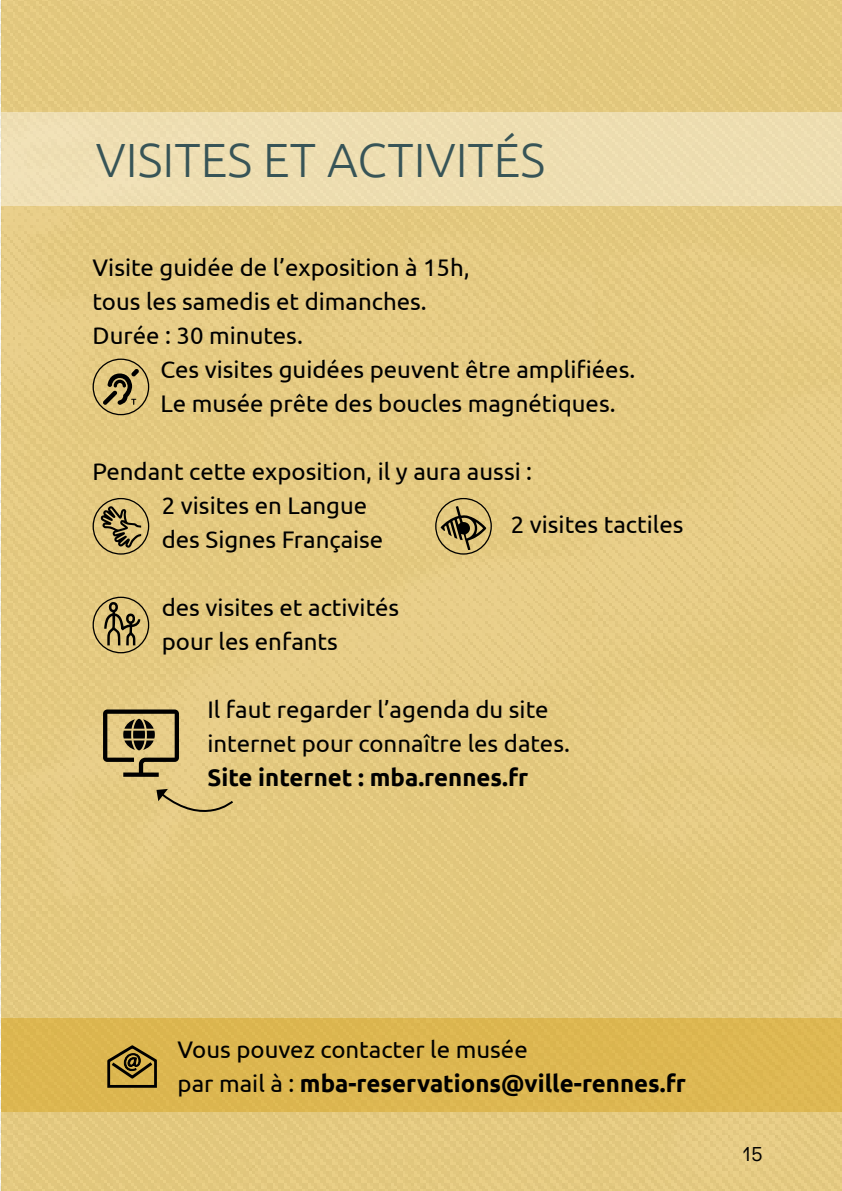
<style>
.page{position:relative;width:842px;height:1191px;background:#fff}
.page>*{position:absolute;margin:0;border:0;box-sizing:border-box;transform-origin:0 0}
.titre{font:300 48px "Ubuntu";color:#375457}
.texte_courant{font:24px/34px "Ubuntu";color:#000}
.texte_courant-2{font:700 24px "Ubuntu";color:#000}
.t1{font:19px "ES Klarheit Kurrent";color:#000}
.s1{font-weight:700}
.s2{font-weight:400}
</style>
<div class="page">
<img style="left:0;top:0;width:842px;height:1191px">
<svg style="left:103px;top:369px;width:36px;height:36px"></svg>
<div style="left:93px;top:358px;width:56px;height:57px;border:1px solid #000;border-radius:50%"></div>
<svg style="left:100px;top:506px;width:41px;height:42px;background:#a08e5a"></svg>
<div style="left:93px;top:498px;width:56px;height:56px;border:1px solid #000;border-radius:50%"></div>
<svg style="left:104px;top:601px;width:37px;height:44px;background:#a08e5a"></svg>
<div style="left:93px;top:596px;width:56px;height:57px;border:1px solid #000;border-radius:50%"></div>
<svg style="left:103px;top:709px;width:76px;height:68px;background:#99885a"></svg>
<svg style="left:440px;top:506px;width:46px;height:44px;background:#a3905b"></svg>
<div style="left:435px;top:498px;width:57px;height:56px;border:1px solid #000;border-radius:50%"></div>
<svg style="left:156px;top:789px;width:78px;height:38px;background:#d4bc79"></svg>
<div style="left:1px;top:1018px;width:841px;height:93px;background:#dcb550"></div>
<div style="left:1px;top:112px;width:841px;height:94px;background:#edddb1"></div>
<svg style="left:107px;top:1045px;width:50px;height:42px"></svg>
<p class="titre" style="left:96px;top:131px;width:451px">VISITES ET ACTIVITÉS</p>
<p class="texte_courant" style="left:93px;top:250px;width:379px">Visite guidée de l’exposition à 15h,</p>
<p class="texte_courant" style="left:93px;top:284px;width:336px">tous les samedis et dimanches.</p>
<p class="texte_courant" style="left:93px;top:318px;width:212px">Durée : 30 minutes.</p>
<p class="texte_courant" style="left:161px;top:352px;width:476px">Ces visites guidées peuvent être amplifiées.</p>
<p class="texte_courant" style="left:161px;top:386px;width:456px">Le musée prête des boucles magnétiques.</p>
<p class="texte_courant" style="left:93px;top:454px;width:441px">Pendant cette exposition, il y aura aussi :</p>
<p class="texte_courant" style="left:162px;top:488px;width:223px">2 visites en Langue des Signes Française</p>
<p class="texte_courant" style="left:162px;top:590px;width:239px">des visites et activités pour les enfants</p>
<p class="texte_courant" style="left:511px;top:506px;width:174px">2 visites tactiles</p>
<p class="texte_courant" style="left:207px;top:692px;width:364px">Il faut regarder l’agenda du site internet pour connaître les dates.<br><span class="s1">Site internet : mba.rennes.fr</span></p>
<p class="texte_courant" style="left:178px;top:1032px;width:352px">Vous pouvez contacter le musée</p>
<p class="texte_courant-2" style="left:178px;top:1069px;width:510px"><span class="s2">par mail à :</span> mba-reservations@ville-rennes.fr</p>
<p class="t1" style="left:743px;top:1138px;width:21px">15</p>
</div>
